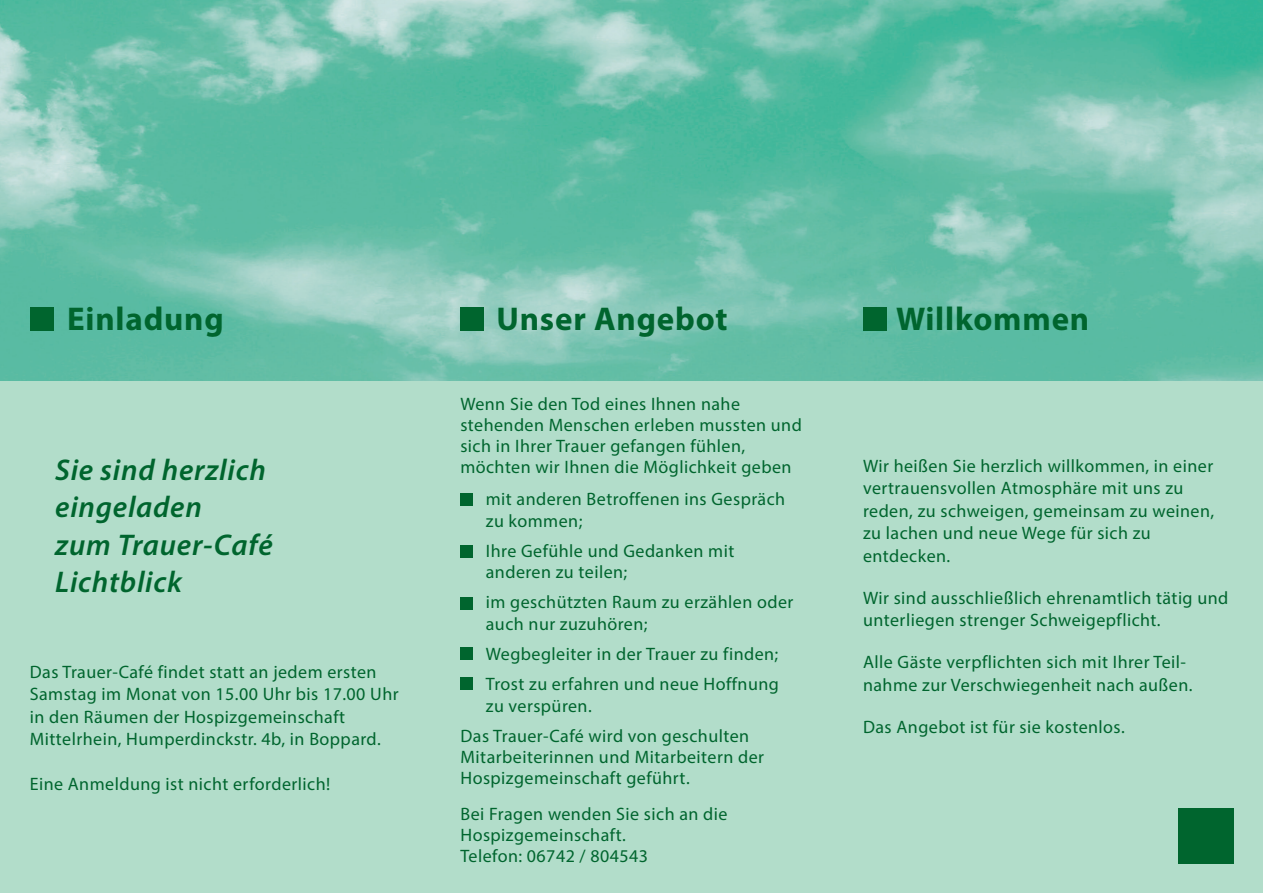
<style>
.page{position:relative;width:1263px;height:893px;background:#b2ddca}
.page>*{position:absolute;margin:0;border:0;box-sizing:border-box;transform-origin:0 0}
.t1{font:700 33px "Myriad Pro";letter-spacing:.025em;color:#00652e}
.t2{font:italic 600 30px "Myriad Pro";letter-spacing:.025em;color:#00652e}
.t3{font:18px/22.5px "Myriad Pro";letter-spacing:.025em;color:#00652e}
</style>
<div class="page">
<img style="left:0;top:0;width:1263px;height:381px">
<div style="left:460px;top:493px;width:13px;height:13px;background:#00652e"></div>
<div style="left:460px;top:545px;width:13px;height:13px;background:#00652e"></div>
<div style="left:460px;top:597px;width:13px;height:13px;background:#00652e"></div>
<div style="left:460px;top:647px;width:13px;height:13px;background:#00652e"></div>
<div style="left:460px;top:677px;width:13px;height:13px;background:#00652e"></div>
<div style="left:30px;top:308px;width:24px;height:23px;background:#00652e"></div>
<div style="left:460px;top:307px;width:24px;height:23px;background:#00652e"></div>
<div style="left:863px;top:308px;width:24px;height:23px;background:#00652e"></div>
<div style="left:1178px;top:808px;width:55px;height:55px;background:#00652e"></div>
<p class="t1" style="left:67px;top:298px;width:158px">Einladung</p>
<p class="t1" style="left:496px;top:297px;width:233px">Unser Angebot</p>
<p class="t1" style="left:896px;top:298px;width:195px">Willkommen</p>
<p class="t2" style="left:55px;top:450px;width:212px">Sie sind herzlich</p>
<p class="t2" style="left:55px;top:488px;width:148px">eingeladen</p>
<p class="t2" style="left:55px;top:525px;width:219px">zum Trauer-Café</p>
<p class="t2" style="left:55px;top:563px;width:128px">Lichtblick</p>
<p class="t3" style="left:30px;top:660px;width:370px">Das Trauer-Café findet statt an jedem ersten<br>Samstag im Monat von 15.00 Uhr bis 17.00 Uhr in den Räumen der Hospizgemeinschaft</p>
<p class="t3" style="left:30px;top:728px;width:352px">Mittelrhein, Humperdinckstr. 4b, in Boppard.</p>
<p class="t3" style="left:30px;top:773px;width:302px">Eine Anmeldung ist nicht erforderlich!</p>
<p class="t3" style="left:460px;top:392px;width:281px">Wenn Sie den Tod eines Ihnen nahe</p>
<p class="t3" style="left:460px;top:414px;width:343px;line-height:21px">stehenden Menschen erleben mussten und sich in Ihrer Trauer gefangen fühlen,</p>
<p class="t3" style="left:460px;top:455px;width:333px">möchten wir Ihnen die Möglichkeit geben</p>
<p class="t3" style="left:486px;top:488px;width:301px;line-height:21.6px">mit anderen Betroffenen ins Gespräch zu kommen;</p>
<p class="t3" style="left:486px;top:539px;width:250px">Ihre Gefühle und Gedanken mit</p>
<p class="t3" style="left:486px;top:561px;width:143px">anderen zu teilen;</p>
<p class="t3" style="left:486px;top:591px;width:309px;line-height:21.6px">im geschützten Raum zu erzählen oder auch nur zuzuhören;</p>
<p class="t3" style="left:486px;top:642px;width:294px">Wegbegleiter in der Trauer zu finden;</p>
<p class="t3" style="left:486px;top:672px;width:294px">Trost zu erfahren und neue Hoffnung</p>
<p class="t3" style="left:486px;top:694px;width:107px">zu verspüren.</p>
<p class="t3" style="left:460px;top:725px;width:290px">Das Trauer-Café wird von geschulten</p>
<p class="t3" style="left:460px;top:746px;width:305px;line-height:21px">Mitarbeiterinnen und Mitarbeitern der<br>Hospizgemeinschaft geführt.</p>
<p class="t3" style="left:460px;top:803px;width:268px">Bei Fragen wenden Sie sich an die</p>
<p class="t3" style="left:460px;top:824px;width:167px">Hospizgemeinschaft.</p>
<p class="t3" style="left:460px;top:845px;width:189px">Telefon: 06742 / 804543</p>
<p class="t3" style="left:863px;top:454px;width:352px">Wir heißen Sie herzlich willkommen, in einer vertrauensvollen Atmosphäre mit uns zu</p>
<p class="t3" style="left:863px;top:499px;width:353px">reden, zu schweigen, gemeinsam zu weinen, zu lachen und neue Wege für sich zu</p>
<p class="t3" style="left:863px;top:544px;width:89px">entdecken.</p>
<p class="t3" style="left:863px;top:586px;width:367px">Wir sind ausschließlich ehrenamtlich tätig und unterliegen strenger Schweigepflicht.</p>
<p class="t3" style="left:863px;top:651px;width:325px">Alle Gäste verpflichten sich mit Ihrer Teil-</p>
<p class="t3" style="left:863px;top:673px;width:331px">nahme zur Verschwiegenheit nach außen.</p>
<p class="t3" style="left:863px;top:715px;width:263px">Das Angebot ist für sie kostenlos.</p>
</div>
